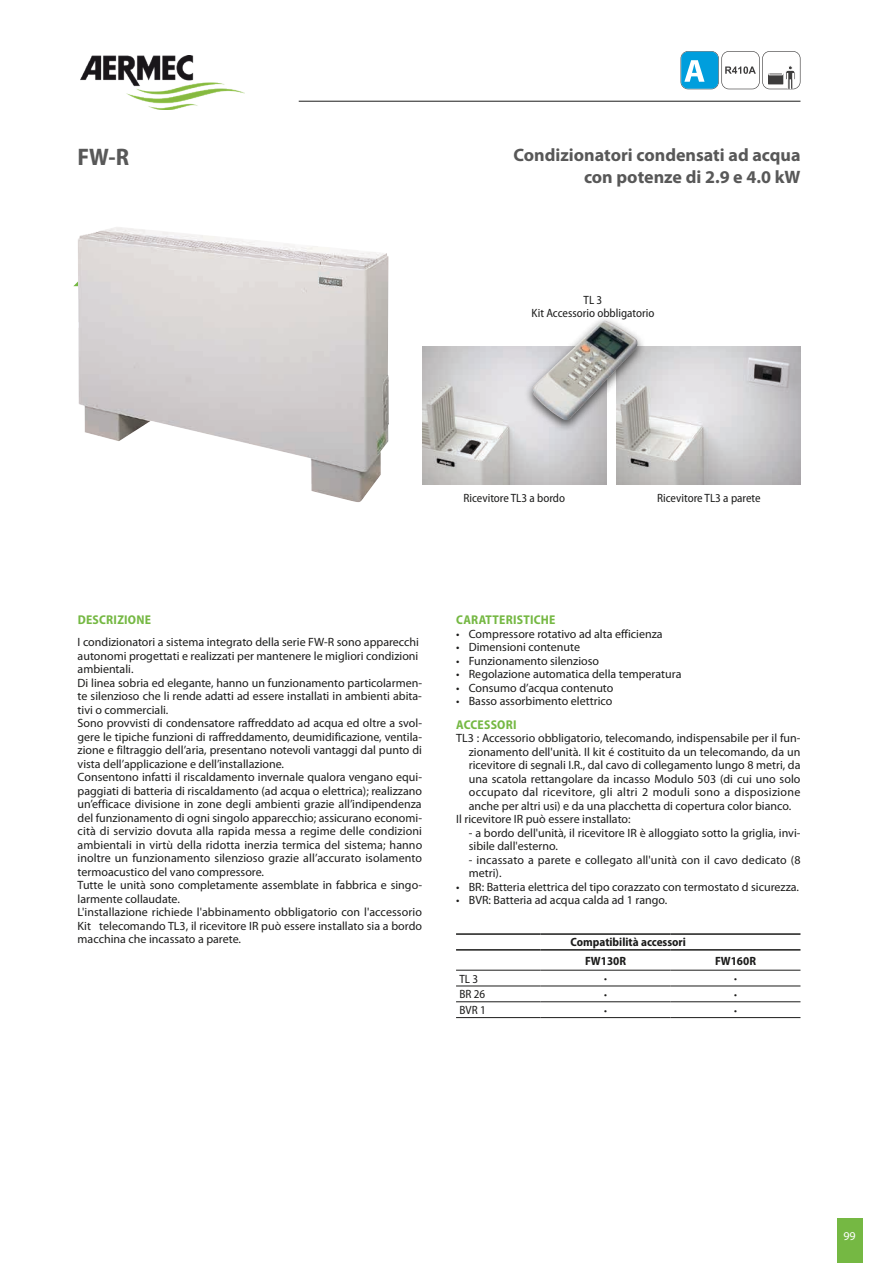
<style>
.page{position:relative;width:893px;height:1263px;background:#fff}
.page>*{position:absolute;margin:0;border:0;box-sizing:border-box;transform-origin:0 0}
.t1{font:700 semi-condensed 24px "Myriad Pro";color:#585858}
.t2{font:700 18px/21.6px "Myriad Pro";color:#585858;text-align:right}
.t3{font:700 semi-condensed 12.75px "Myriad Pro";letter-spacing:.02em;color:#75b843}
.t4{font:12px/13.5px "Myriad Pro";color:#1c1c1b}
.t5{font:semi-condensed 12px/13.5px "Myriad Pro";color:#1c1c1b;text-align:center}
.t6{font:12px "Myriad Pro";letter-spacing:.025em;color:#1c1c1b}
.t7{font:700 semi-condensed 12px/18px "Myriad Pro";color:#1c1c1b}
.t8{font:12px "Myriad Pro";color:#fff}
.t9{font:semi-condensed 10.5px "Myriad Pro";color:#1c1c1b}
</style>
<div class="page">
<div style="left:837px;top:1218px;width:25px;height:45px;background:#75b843"></div>
<hr style="left:456px;top:970px;width:85px;height:1px;background:#1c1c1b">
<hr style="left:541px;top:970px;width:129px;height:1px;background:#1c1c1b">
<hr style="left:670px;top:970px;width:130px;height:1px;background:#1c1c1b">
<hr style="left:456px;top:986px;width:85px;height:1px;background:#1c1c1b">
<hr style="left:541px;top:986px;width:129px;height:1px;background:#1c1c1b">
<hr style="left:670px;top:986px;width:130px;height:1px;background:#1c1c1b">
<hr style="left:456px;top:1001px;width:85px;height:1px;background:#1c1c1b">
<hr style="left:541px;top:1001px;width:129px;height:1px;background:#1c1c1b">
<hr style="left:670px;top:1001px;width:130px;height:1px;background:#1c1c1b">
<hr style="left:456px;top:1017px;width:85px;height:1px;background:#1c1c1b">
<hr style="left:541px;top:1017px;width:129px;height:1px;background:#1c1c1b">
<hr style="left:670px;top:1017px;width:130px;height:1px;background:#1c1c1b">
<hr style="left:456px;top:933px;width:85px;height:2px;background:#1c1c1b">
<hr style="left:541px;top:933px;width:129px;height:2px;background:#1c1c1b">
<hr style="left:670px;top:933px;width:130px;height:2px;background:#1c1c1b">
<hr style="left:456px;top:949px;width:85px;height:2px;background:#1c1c1b">
<hr style="left:541px;top:949px;width:129px;height:2px;background:#1c1c1b">
<hr style="left:670px;top:949px;width:130px;height:2px;background:#1c1c1b">
<img style="left:81px;top:56px;width:163px;height:54px">
<hr style="left:299px;top:101px;width:501px;height:1px;background:#1c1c1b">
<svg style="left:681px;top:51px;width:119px;height:38px"></svg>
<img style="left:77px;top:227px;width:312px;height:275px">
<img style="left:423px;top:346px;width:183px;height:138px">
<img style="left:617px;top:346px;width:183px;height:138px">
<div style="left:524px;top:316px;width:122px;height:116px;background:#1c1c1b;opacity:.75"></div>
<img style="left:532px;top:321px;width:105px;height:99px">
<h1 class="t1" style="left:78px;top:141px;width:53px">FW-R</h1>
<h2 class="t2" style="left:514px;top:144px;width:288px">Condizionatori condensati ad acqua con potenze di 2.9 e 4.0 kW</h2>
<p class="t5" style="left:532px;top:293px;width:124px">TL 3<br>Kit Accessorio obbligatorio</p>
<p class="t5" style="left:463px;top:491px;width:103px">Ricevitore TL3 a bordo</p>
<p class="t5" style="left:657px;top:491px;width:105px">Ricevitore TL3 a parete</p>
<p class="t3" style="left:78px;top:612px;width:75px">DESCRIZIONE</p>
<p class="t4" style="left:78px;top:635px;width:346px">I condizionatori a sistema integrato della serie FW-R sono apparecchi autonomi progettati e realizzati per mantenere le migliori condizioni ambientali.<br>Di linea sobria ed elegante, hanno un funzionamento particolarmen&shy;te silenzioso che li rende adatti ad essere installati in ambienti abita&shy;tivi o commerciali.<br>Sono provvisti di condensatore raffreddato ad acqua ed oltre a svol&shy;gere le tipiche funzioni di raffreddamento, deumidificazione, ventila&shy;zione e filtraggio dell’aria, presentano notevoli vantaggi dal punto di vista dell’applicazione e dell’installazione.<br>Consentono infatti il riscaldamento invernale qualora vengano equi&shy;paggiati di batteria di riscaldamento (ad acqua o elettrica); realizzano un’efficace divisione in zone degli ambienti grazie all’indipendenza del funzionamento di ogni singolo apparecchio; assicurano economi&shy;cità di servizio dovuta alla rapida messa a regime delle condizioni ambientali in virtù della ridotta inerzia termica del sistema; hanno inoltre un funzionamento silenzioso grazie all’accurato isolamento termoacustico del vano compressore.<br>Tutte le unità sono completamente assemblate in fabbrica e singo&shy;larmente collaudate.<br>L'installazione richiede l'abbinamento obbligatorio con l'accessorio Kit telecomando TL3, il ricevitore IR può essere installato sia a bordo macchina che incassato a parete.</p>
<p class="t3" style="left:456px;top:612px;width:101px">CARATTERISTICHE</p>
<p class="t4" style="left:456px;top:627px;width:208px">• Compressore rotativo ad alta efficienza</p>
<p class="t4" style="left:456px;top:640px;width:125px">• Dimensioni contenute</p>
<p class="t4" style="left:456px;top:654px;width:145px">• Funzionamento silenzioso</p>
<p class="t4" style="left:456px;top:667px;width:227px">• Regolazione automatica della temperatura</p>
<p class="t4" style="left:456px;top:681px;width:159px">• Consumo d’acqua contenuto</p>
<p class="t4" style="left:456px;top:694px;width:158px">• Basso assorbimento elettrico</p>
<p class="t3" style="left:456px;top:716px;width:62px">ACCESSORI</p>
<p class="t4" style="left:456px;top:731px;width:346px">TL3 : Accessorio obbligatorio, telecomando, indispensabile per il fun-</p>
<p class="t4" style="left:469px;top:745px;width:333px">zionamento dell'unità. Il kit é costituito da un telecomando, da un</p>
<p class="t4" style="left:469px;top:758px;width:333px">ricevitore di segnali I.R., dal cavo di collegamento lungo 8 metri, da</p>
<p class="t4" style="left:469px;top:772px;width:333px">una scatola rettangolare da incasso Modulo 503 (di cui uno solo</p>
<p class="t6" style="left:469px;top:785px;width:333px">occupato dal ricevitore, gli altri 2 moduli sono a disposizione</p>
<p class="t4" style="left:469px;top:799px;width:324px">anche per altri usi) e da una placchetta di copertura color bianco.</p>
<p class="t4" style="left:456px;top:812px;width:176px">Il ricevitore IR può essere installato:</p>
<p class="t4" style="left:469px;top:826px;width:333px">- a bordo dell'unità, il ricevitore IR è alloggiato sotto la griglia, invi&shy;sibile dall'esterno.</p>
<p class="t4" style="left:469px;top:853px;width:333px">- incassato a parete e collegato all'unità con il cavo dedicato (8 metri).</p>
<p class="t4" style="left:456px;top:880px;width:345px">• BR: Batteria elettrica del tipo corazzato con termostato d sicurezza.</p>
<p class="t4" style="left:456px;top:893px;width:213px">• BVR: Batteria ad acqua calda ad 1 rango.</p>
<p class="t7" style="left:585px;top:933px;width:102px;text-indent:-15px">Compatibilità accessori<br>FW130R</p>
<p class="t7" style="left:715px;top:951px;width:42px">FW160R</p>
<p class="t5" style="left:459px;top:972px;width:20px">TL 3</p>
<p class="t9" style="left:604px;top:972px;width:4px">•</p>
<p class="t9" style="left:734px;top:972px;width:4px">•</p>
<p class="t5" style="left:459px;top:987px;width:27px">BR 26</p>
<p class="t9" style="left:604px;top:988px;width:4px">•</p>
<p class="t9" style="left:734px;top:988px;width:4px">•</p>
<p class="t5" style="left:459px;top:1003px;width:28px">BVR 1</p>
<p class="t9" style="left:604px;top:1004px;width:4px">•</p>
<p class="t9" style="left:734px;top:1004px;width:4px">•</p>
<p class="t8" style="left:843px;top:1228px;width:14px">99</p>
</div>
